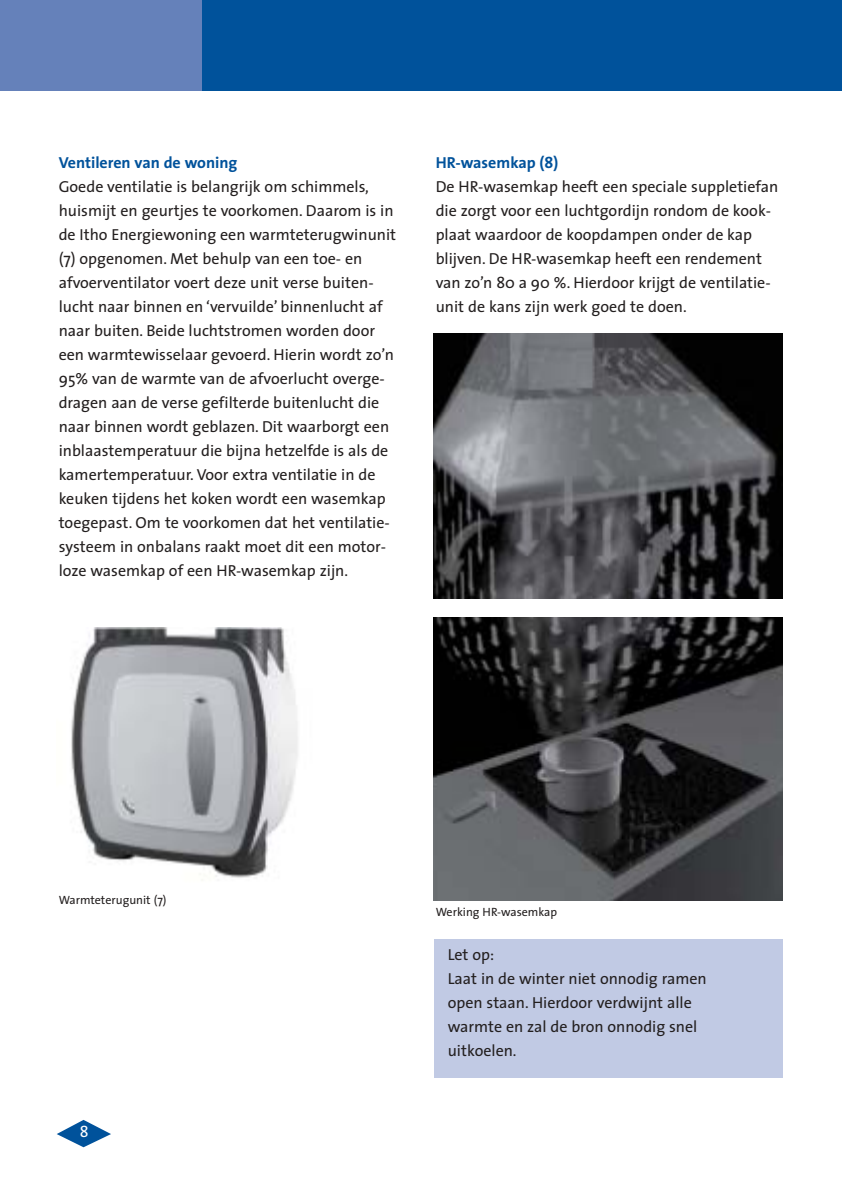
<style>
.page{position:relative;width:842px;height:1190px;background:#fff}
.page>*{position:absolute;margin:0;border:0;box-sizing:border-box;transform-origin:0 0}
.t1{font:16px/24px "The Sans";color:#231f1f}
.t2{font:700 16px "The Sans";color:#00529b}
.t3{font:16px "The Sans";color:#fff}
.t4{font:12px "The Sans";color:#231f1f}
</style>
<div class="page">
<div style="left:434px;top:939px;width:348px;height:138px;background:#c1cae4"></div>
<div style="left:837px;top:0;width:5px;height:91px;background:#00529b"></div>
<div style="left:0;top:0;width:209px;height:91px;background:#6581ba"></div>
<div style="left:203px;top:0;width:636px;height:91px;background:#00529b"></div>
<svg style="left:57px;top:1120px;width:54px;height:27px"></svg>
<img style="left:71px;top:627px;width:227px;height:253px">
<img style="left:434px;top:334px;width:348px;height:264px">
<img style="left:434px;top:617px;width:348px;height:283px">
<p class="t2" style="left:59px;top:157px;width:180px">Ventileren van de woning</p>
<p class="t1" style="left:59px;top:176px;width:339px">Goede ventilatie is belangrijk om schimmels, huismijt en geurtjes te voorkomen. Daarom is in de Itho Energiewoning een warmteterugwinunit (7) opgenomen. Met behulp van een toe- en afvoerventilator voert deze unit verse buiten&shy;lucht naar binnen en ‘vervuilde’ binnenlucht af naar buiten. Beide luchtstromen worden door een warmtewisselaar gevoerd. Hierin wordt zo’n 95% van de warmte van de afvoerlucht overge&shy;dragen aan de verse gefilterde buitenlucht die naar binnen wordt geblazen. Dit waarborgt een inblaastemperatuur die bijna hetzelfde is als de kamertemperatuur. Voor extra ventilatie in de keuken tijdens het koken wordt een wasemkap toegepast. Om te voorkomen dat het ventilatie&shy;systeem in onbalans raakt moet dit een motor&shy;loze wasemkap of een HR-wasemkap zijn.</p>
<p class="t2" style="left:436px;top:157px;width:124px">HR-wasemkap (8)</p>
<p class="t1" style="left:436px;top:176px;width:344px">De HR-wasemkap heeft een speciale suppletiefan die zorgt voor een luchtgordijn rondom de kook&shy;plaat waardoor de koopdampen onder de kap blijven. De HR-wasemkap heeft een rendement van zo’n 80 a 90 %. Hierdoor krijgt de ventilatie&shy;unit de kans zijn werk goed te doen.</p>
<p class="t4" style="left:59px;top:895px;width:109px">Warmteterugunit (7)</p>
<p class="t3" style="left:80px;top:1126px;width:10px">8</p>
<p class="t4" style="left:436px;top:907px;width:123px">Werking HR-wasemkap</p>
<p class="t1" style="left:448px;top:944px;width:260px">Let op:<br>Laat in de winter niet onnodig ramen open staan. Hierdoor verdwijnt alle warmte en zal de bron onnodig snel uitkoelen.</p>
</div>
